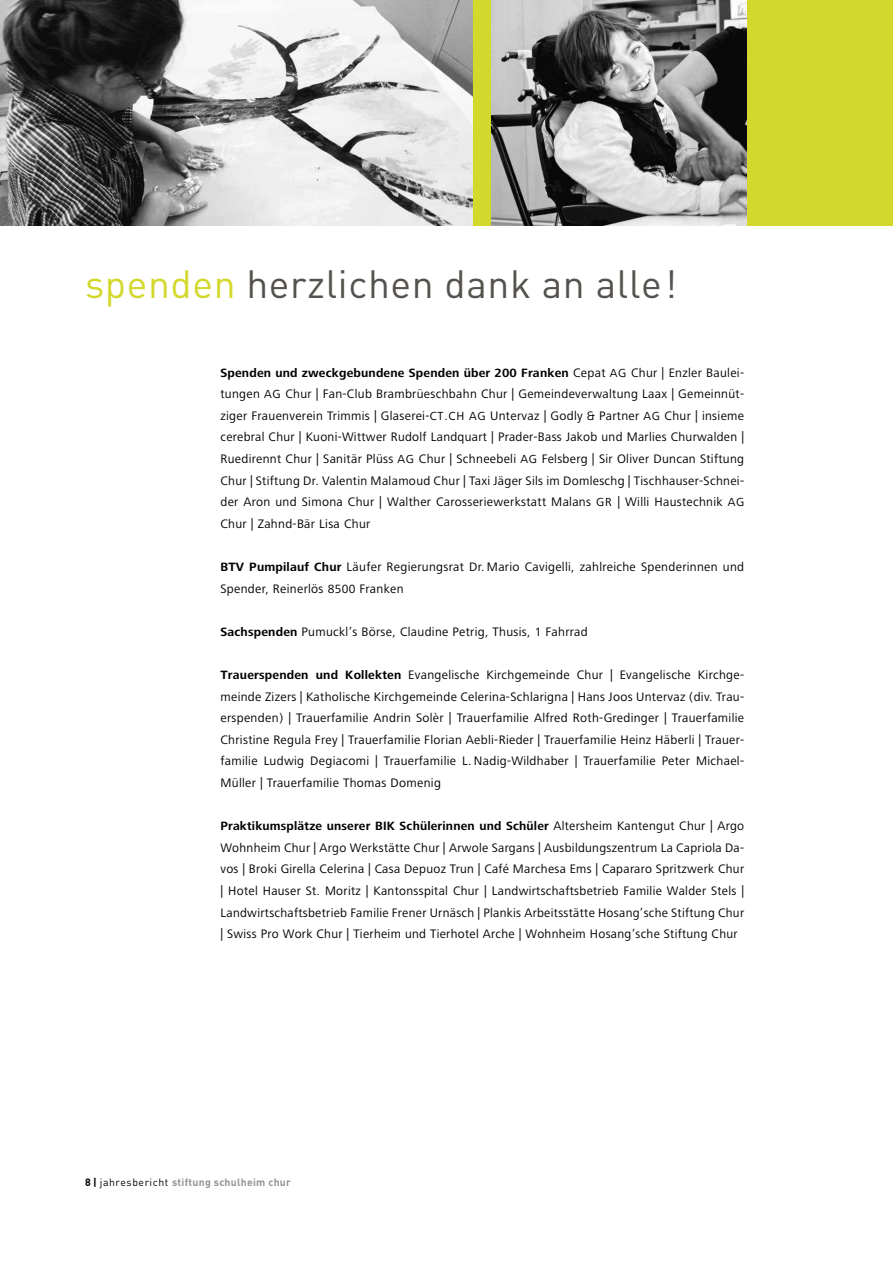
<style>
.page{position:relative;width:893px;height:1263px;background:#fff}
.page>*{position:absolute;margin:0;border:0;box-sizing:border-box;transform-origin:0 0}
.t1{font:39px "DINOT";letter-spacing:.015em;color:#55524e}
.t2{font:12.75px/21.6px "Frutiger Next LT";letter-spacing:.025em;color:#000;text-align:justify}
.t3{font:700 12.45px "Frutiger Next LT";letter-spacing:.015em;color:#000}
.t4{font:700 10.5px "DINOT";letter-spacing:.025em;color:#949290}
.s1{color:#d3d82c}
.s2{font-weight:400;font-size:12.75px}
.s3{font-weight:400;font-size:12.15px}
.s4{font-size:12.15px}
.s5{font-weight:700;font-size:12.45px}
.s6{font-size:12.3px}
.s7{color:#000}
.s8{font-weight:400;color:#000}
</style>
<div class="page">
<div style="left:0;top:0;width:893px;height:225px;background:#d3d82c"></div>
<img style="left:491px;top:0;width:255px;height:225px">
<img style="left:0;top:0;width:472px;height:225px">
<h1 class="t1" style="left:85px;top:257px;width:594px"><span class="s1">spenden</span> herzlichen dank an alle!</h1>
<p class="t3" style="left:220px;top:365px;width:525px">Spenden und zweckgebundene Spenden über 200 Franken <span class="s2">Cepat</span> <span class="s3">AG</span> <span class="s2">Chur | Enzler Baulei-</span></p>
<p class="t2" style="left:220px;top:383px;width:525px">tungen <span class="s4">AG</span> Chur | Fan-Club Brambrüeschbahn Chur | Gemeindeverwaltung Laax | Gemeinnüt&shy;ziger Frauenverein Trimmis | Glaserei-<span class="s4">CT</span>.<span class="s4">CH AG</span> Untervaz | Godly &amp; Partner <span class="s4">AG</span> Chur | insieme cerebral Chur | Kuoni-Wittwer Rudolf Landquart | Prader-Bass Jakob und Marlies Churwalden | Ruedirennt Chur | Sanitär Plüss <span class="s4">AG</span> Chur | Schneebeli <span class="s4">AG</span> Felsberg | Sir Oliver Duncan Stiftung Chur | Stiftung Dr. Valentin Malamoud Chur | Taxi Jäger Sils im Domleschg | Tischhauser-Schnei&shy;der Aron und Simona Chur | Walther Carosseriewerkstatt Malans <span class="s4">GR</span> | Willi Haustechnik <span class="s4">AG </span>Chur | Zahnd-Bär Lisa Chur</p>
<p class="t2" style="left:220px;top:556px;width:525px"><span class="s5">BTV Pumpilauf Chur</span> Läufer Regierungsrat Dr. Mario Cavigelli, zahlreiche Spenderinnen und<br>Spender, Reinerlös <span class="s6">8500</span> Franken</p>
<p class="t2" style="left:220px;top:621px;width:369px"><span class="s5">Sachspenden</span> Pumuckl’s Börse, Claudine Petrig, Thusis, <span class="s6">1</span> Fahrrad</p>
<p class="t2" style="left:220px;top:664px;width:525px"><span class="s5">Trauerspenden und Kollekten</span> Evangelische Kirchgemeinde Chur | Evangelische Kirchge&shy;meinde Zizers | Katholische Kirchgemeinde Celerina-Schlarigna | Hans Joos Untervaz (div. Trau&shy;erspenden) | Trauerfamilie Andrin Solèr | Trauerfamilie Alfred Roth-Gredinger | Trauerfamilie Christine Regula Frey | Trauerfamilie Florian Aebli-Rieder | Trauerfamilie Heinz Häberli | Trauer&shy;familie Ludwig Degiacomi | Trauerfamilie L. Nadig-Wildhaber | Trauerfamilie Peter Michael-Müller | Trauerfamilie Thomas Domenig</p>
<p class="t3" style="left:220px;top:819px;width:525px">Praktikumsplätze unserer BIK Schülerinnen und Schüler <span class="s2">Altersheim Kantengut Chur | Argo</span></p>
<p class="t2" style="left:220px;top:837px;width:525px">Wohnheim Chur | Argo Werkstätte Chur | Arwole Sargans | Ausbildungszentrum La Capriola Da&shy;vos | Broki Girella Celerina | Casa Depuoz Trun | Café Marchesa Ems | Capararo Spritzwerk Chur | Hotel Hauser St. Moritz | Kantonsspital Chur | Landwirtschaftsbetrieb Familie Walder Stels | Landwirtschaftsbetrieb Familie Frener Urnäsch | Plankis Arbeitsstätte Hosang’sche Stiftung Chur | Swiss Pro Work Chur | Tierheim und Tierhotel Arche | Wohnheim Hosang’sche Stiftung Chur</p>
<p class="t4" style="left:85px;top:1175px;width:207px"><span class="s7">8 |</span> <span class="s8">jahresbericht</span> stiftung schulheim chur</p>
</div>
